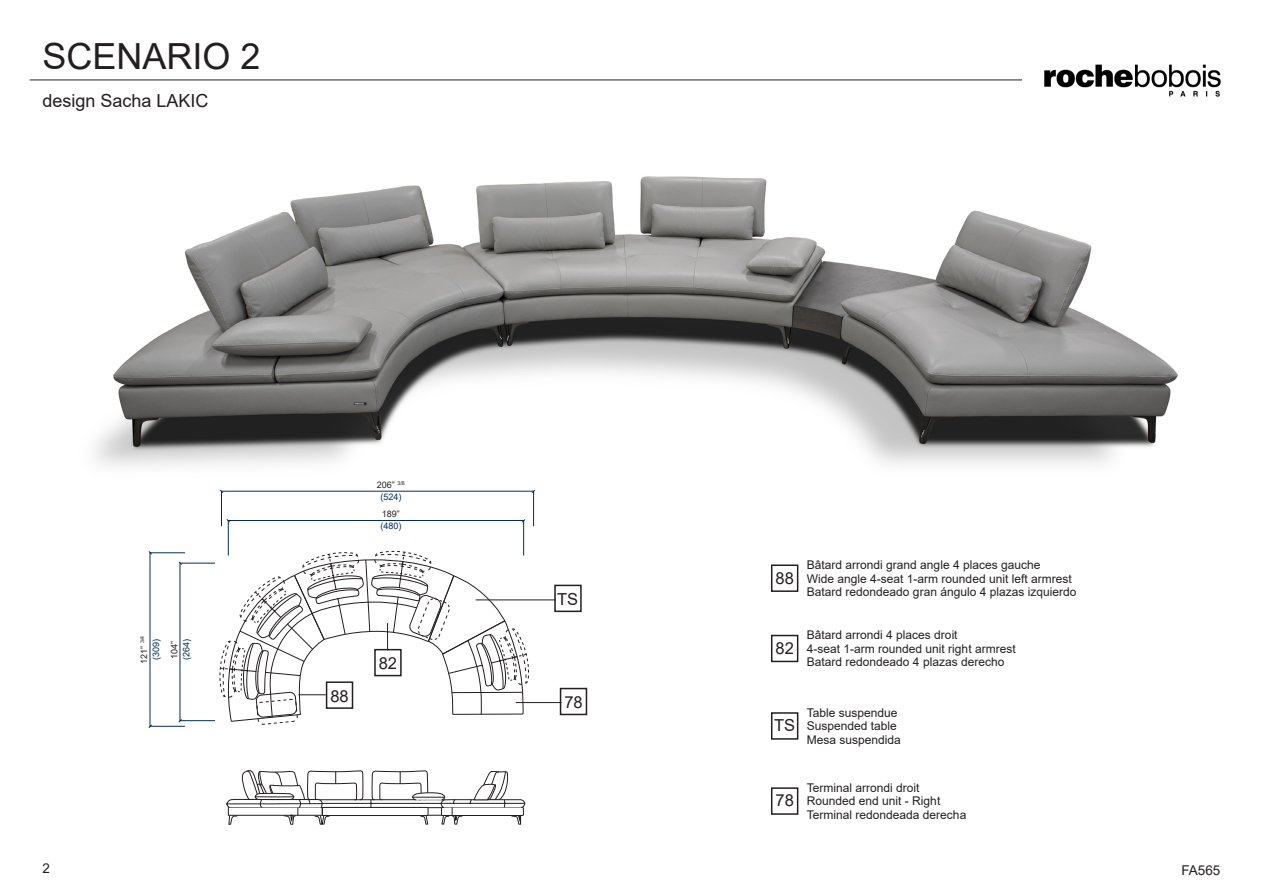
<style>
.page{position:relative;width:1263px;height:893px;background:#fff}
.page>*{position:absolute;margin:0;border:0;box-sizing:border-box;transform-origin:0 0}
.t1{font:36px "Arial";color:#231f20}
.t2{font:18px "Arial";color:#231f20}
.t3{font:16.5px "Arial";color:#231f20}
.t4{font:13.5px "Arial";color:#231f20}
.t5{font:12px "Arial";color:#231f20}
.t6{font:9px "Arial";color:#231f20}
.t7{font:9px "Arial";color:#002e5e}
</style>
<div class="page">
<hr style="left:30px;top:80px;width:992px;height:1px;background:#231f20">
<img style="left:95px;top:176px;width:1083px;height:290px">
<div style="left:228px;top:520px;width:296px;height:36px;border:1px solid #002e5e"></div>
<svg style="left:531px;top:490px;width:4px;height:3px"></svg>
<svg style="left:178px;top:719px;width:4px;height:4px"></svg>
<svg style="left:226px;top:770px;width:299px;height:55px"></svg>
<img style="left:1044px;top:64px;width:176px;height:33px">
<div style="left:554px;top:585px;width:28px;height:27px;border:2px solid #231f20"></div>
<div style="left:560px;top:688px;width:27px;height:27px;border:2px solid #231f20"></div>
<hr style="left:516px;top:702px;width:45px;height:1px;background:#231f20">
<svg style="left:220px;top:551px;width:309px;height:174px"></svg>
<hr style="left:476px;top:599px;width:80px;height:1px;background:#231f20">
<div style="left:771px;top:787px;width:27px;height:28px;border:2px solid #231f20"></div>
<div style="left:771px;top:564px;width:27px;height:28px;border:2px solid #231f20"></div>
<div style="left:771px;top:635px;width:27px;height:27px;border:2px solid #231f20"></div>
<div style="left:771px;top:712px;width:27px;height:28px;border:2px solid #231f20"></div>
<h1 class="t1" style="left:43px;top:31px;width:220px">SCENARIO 2</h1>
<h2 class="t2" style="left:43px;top:88px;width:168px">design Sacha LAKIC</h2>
<p class="t6" style="left:138px;top:664px;width:29px;rotate:-90deg">121” <sup>3/4</sup></p>
<p class="t7" style="left:150px;top:660px;width:23px;rotate:-90deg">(309)</p>
<p class="t6" style="left:168px;top:659px;width:20px;rotate:-90deg">104”</p>
<p class="t7" style="left:180px;top:660px;width:23px;rotate:-90deg">(264)</p>
<p class="t6" style="left:377px;top:479px;width:29px">206” <sup>3/8</sup></p>
<p class="t7" style="left:380px;top:491px;width:23px">(524)</p>
<p class="t6" style="left:382px;top:507px;width:20px">189”</p>
<p class="t7" style="left:380px;top:519px;width:23px">(480)</p>
<p class="t3" style="left:330px;top:684px;width:20px">88</p>
<p class="t3" style="left:379px;top:652px;width:20px">82</p>
<p class="t3" style="left:557px;top:588px;width:23px">TS</p>
<p class="t3" style="left:564px;top:691px;width:20px">78</p>
<p class="t3" style="left:775px;top:566px;width:20px">88</p>
<p class="t3" style="left:775px;top:637px;width:20px">82</p>
<p class="t5" style="left:807px;top:557px;width:235px">Bâtard arrondi grand angle 4 places gauche</p>
<p class="t5" style="left:807px;top:570px;width:266px">Wide angle 4-seat 1-arm rounded unit left armrest</p>
<p class="t5" style="left:807px;top:584px;width:271px">Batard redondeado gran ángulo 4 plazas izquierdo</p>
<p class="t5" style="left:807px;top:627px;width:152px">Bâtard arrondi 4 places droit</p>
<p class="t5" style="left:807px;top:640px;width:210px">4-seat 1-arm rounded unit right armrest</p>
<p class="t5" style="left:807px;top:654px;width:199px">Batard redondeado 4 plazas derecho</p>
<p class="t3" style="left:774px;top:714px;width:23px">TS</p>
<p class="t5" style="left:807px;top:704px;width:92px">Table suspendue</p>
<p class="t5" style="left:807px;top:718px;width:92px">Suspended table</p>
<p class="t5" style="left:807px;top:731px;width:96px">Mesa suspendida</p>
<p class="t3" style="left:775px;top:789px;width:20px">78</p>
<p class="t5" style="left:807px;top:779px;width:114px">Terminal arrondi droit</p>
<p class="t5" style="left:807px;top:793px;width:135px">Rounded end unit - Right</p>
<p class="t5" style="left:807px;top:806px;width:161px">Terminal redondeada derecha</p>
<p class="t4" style="left:43px;top:859px;width:9px">2</p>
<p class="t4" style="left:1181px;top:861px;width:41px">FA565</p>
</div>
